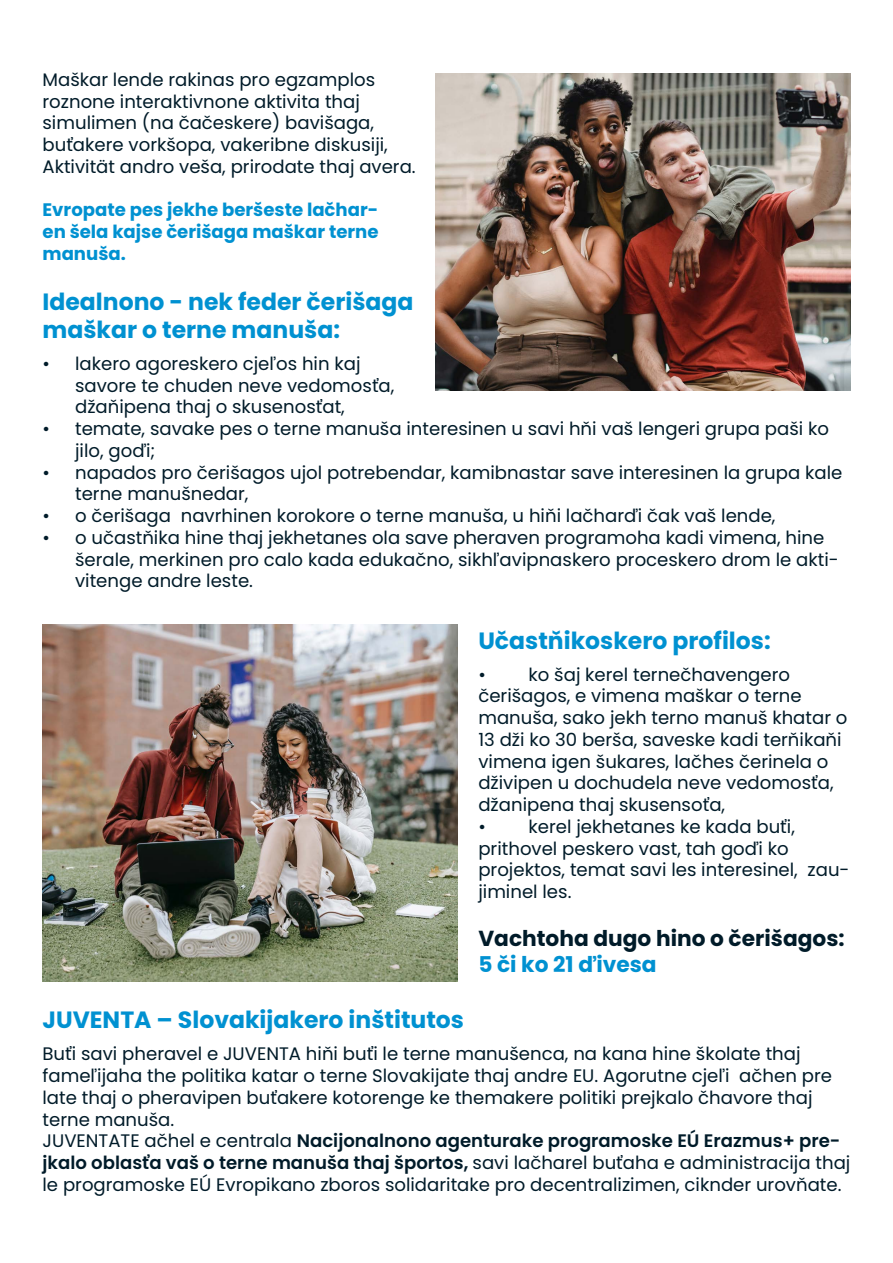
<style>
.page{position:relative;width:893px;height:1263px;background:#fff}
.page>*{position:absolute;margin:0;border:0;box-sizing:border-box;transform-origin:0 0}
.t1{font:700 23.55px/28.2px "Poppins";color:#0091d1}
.t2{font:700 21.75px "Poppins";color:#001b29}
.t3{font:700 21.75px "Poppins";color:#0091d1}
.t4{font:18.15px/21.8px "Poppins";color:#001b29}
.t5{font:700 18.15px/21.8px "Poppins";color:#0091d1;text-align:justify}
.s1{font-weight:600}
</style>
<div class="page">
<img style="left:43px;top:624px;width:414px;height:357px">
<img style="left:436px;top:73px;width:414px;height:317px">
<p class="t4" style="left:43px;top:69px;width:375px">Maškar lende rakinas pro egzamplos roznone interaktivnone aktivita thaj simulimen (na čačeskere) bavišaga, buťakere vorkšopa, vakeribne diskusiji, Aktivität andro veša, prirodate thaj avera.</p>
<p class="t5" style="left:43px;top:199px;width:338px">Evropate pes jekhe beršeste lačhar&shy;en šela kajse čerišaga maškar terne manuša.</p>
<p class="t1" style="left:43px;top:288px;width:372px">Idealnono - nek feder čerišaga maškar o terne manuša:</p>
<p class="t4" style="left:75px;top:353px;width:321px;text-indent:-33px">• lakero agoreskero cjeľos hin kaj savore te chuden neve vedomosťa, džaňipena thaj o skusenosťat,</p>
<p class="t4" style="left:75px;top:418px;width:755px;text-indent:-33px">• temate, savake pes o terne manuša interesinen u savi hňi vaš lengeri grupa paši ko jilo, goďi;</p>
<p class="t4" style="left:75px;top:461px;width:769px;text-indent:-33px">• napados pro čerišagos ujol potrebendar, kamibnastar save interesinen la grupa kale terne manušnedar,</p>
<p class="t4" style="left:43px;top:505px;width:734px">• o čerišaga navrhinen korokore o terne manuša, u hiňi lačharďi čak vaš lende,</p>
<p class="t4" style="left:75px;top:527px;width:765px;text-indent:-33px">• o učastňika hine thaj jekhetanes ola save pheraven programoha kadi vimena, hine šerale, merkinen pro calo kada edukačno, sikhľavipnaskero proceskero drom le akti&shy;vitenge andre leste.</p>
<p class="t1" style="left:478px;top:626px;width:294px">Učastňikoskero profilos:</p>
<p class="t4" style="left:478px;top:664px;width:371px">• ko šaj kerel ternečhavengero čerišagos, e vimena maškar o terne manuša, sako jekh terno manuš khatar o 13 dži ko 30 berša, saveske kadi terňikaňi vimena igen šukares, lačhes čerinela o dživipen u dochudela neve vedomosťa, džanipena thaj skusensoťa,</p>
<p class="t4" style="left:478px;top:816px;width:373px">• kerel jekhetanes ke kada buťi, prithovel peskero vast, tah goďi ko projektos, temat savi les interesinel, zau&shy;jiminel les.</p>
<p class="t2" style="left:478px;top:926px;width:368px">Vachtoha dugo hino o čerišagos:</p>
<p class="t3" style="left:478px;top:952px;width:180px">5 či ko 21 ďivesa</p>
<p class="t1" style="left:43px;top:1006px;width:423px">JUVENTA – Slovakijakero inštitutos</p>
<p class="t4" style="left:43px;top:1043px;width:809px">Buťi savi pheravel e JUVENTA hiňi buťi le terne manušenca, na kana hine školate thaj fameľijaha the politika katar o terne Slovakijate thaj andre EU. Agorutne cjeľi ačhen pre late thaj o pheravipen buťakere kotorenge ke themakere politiki prejkalo čhavore thaj terne manuša.<br>JUVENTATE ačhel e centrala <span class="s1">Nacijonalnono agenturake programoske EÚ Erazmus+ pre&shy;jkalo oblasťa vaš o terne manuša thaj športos,</span> savi lačharel buťaha e administracija thaj le programoske EÚ Evropikano zboros solidaritake pro decentralizimen, ciknder urovňate.</p>
</div>
